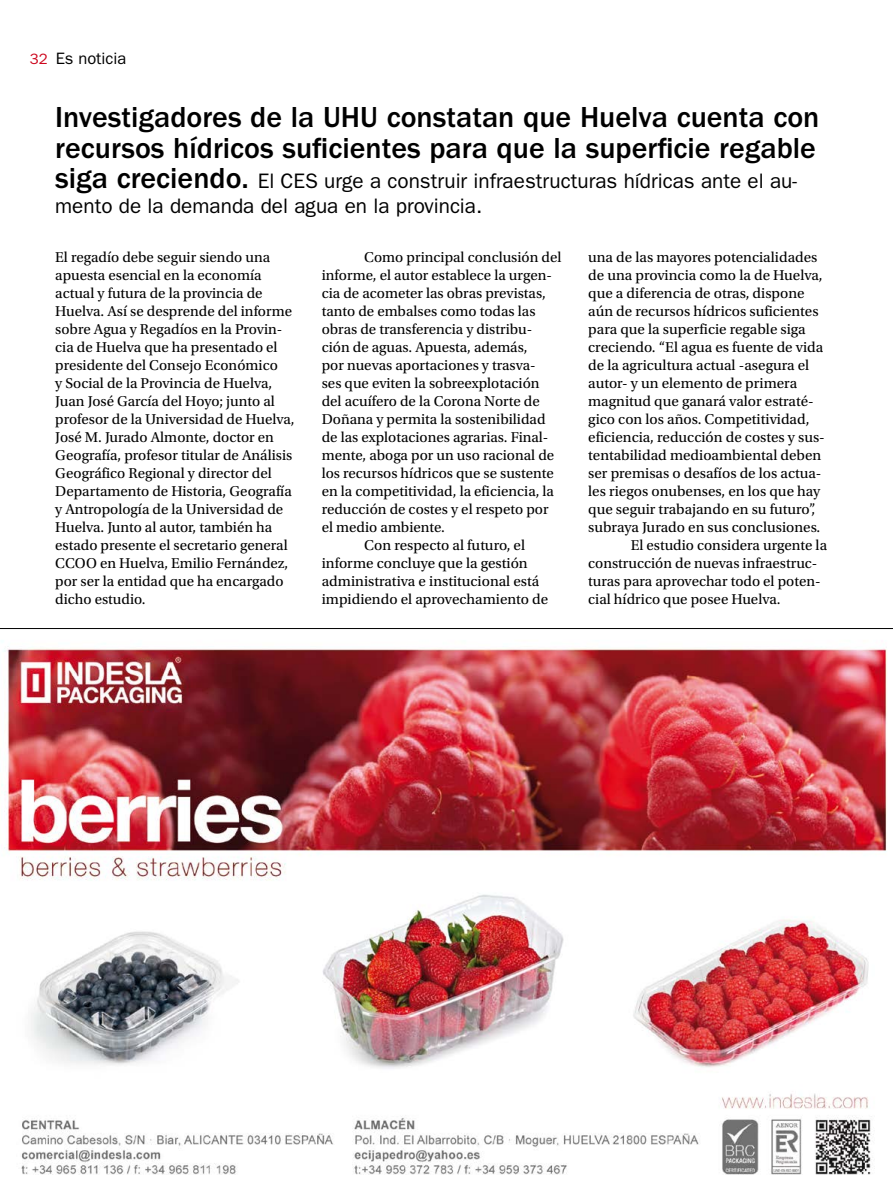
<style>
.page{position:relative;width:893px;height:1191px;background:#fff}
.page>*{position:absolute;margin:0;border:0;box-sizing:border-box;transform-origin:0 0}
.t1{font:500 30px/30.6px "ITC Franklin Gothic Std";color:#000}
.t2{font:21px/24.8px "ITC Franklin Gothic Std";color:#000}
.t3{font:16.5px "ITC Franklin Gothic Std";color:#000}
.t4{font:15px/18px "Utopia Std";color:#000}
.t5{font:15px "ITC Franklin Gothic Std";color:#cd071e}
.s1{font-weight:500;font-size:30px}
</style>
<div class="page">
<img style="left:1px;top:648px;width:886px;height:527px">
<hr style="left:0;top:628px;width:893px;height:1px;background:#000">
<p class="t5" style="left:30px;top:51px;width:19px">32</p>
<p class="t3" style="left:56px;top:49px;width:72px">Es noticia</p>
<h1 class="t1" style="left:55px;top:102px;width:766px">Investigadores de la UHU constatan que Huelva cuenta con recursos hídricos suficientes para que la superficie regable</h1>
<h2 class="t2" style="left:55px;top:169px;width:743px"><span class="s1">siga creciendo.</span> El CES urge a construir infraestructuras hídricas ante el au&shy;mento de la demanda del agua en la provincia.</h2>
<p class="t4" style="left:55px;top:248px;width:241px">El regadío debe seguir siendo una apuesta esencial en la economía actual y futura de la provincia de Huelva. Así se desprende del informe sobre Agua y Regadíos en la Provin&shy;cia de Huelva que ha presentado el presidente del Consejo Económico<br>y Social de la Provincia de Huelva, Juan José García del Hoyo; junto al profesor de la Universidad de Huelva, José M. Jurado Almonte, doctor en Geografía, profesor titular de Análisis Geográfico Regional y director del Departamento de Historia, Geografía y Antropología de la Universidad de Huelva. Junto al autor, también ha estado presente el secretario general CCOO en Huelva, Emilio Fernández, por ser la entidad que ha encargado dicho estudio.</p>
<p class="t4" style="left:364px;top:248px;width:199px">Como principal conclusión del</p>
<p class="t4" style="left:322px;top:266px;width:232px">informe, el autor establece la urgen-</p>
<p class="t4" style="left:322px;top:284px;width:225px">cia de acometer las obras previstas,</p>
<p class="t4" style="left:322px;top:302px;width:215px">tanto de embalses como todas las</p>
<p class="t4" style="left:322px;top:320px;width:212px">obras de transferencia y distribu-</p>
<p class="t4" style="left:322px;top:338px;width:207px">ción de aguas. Apuesta, además,</p>
<p class="t4" style="left:322px;top:356px;width:215px">por nuevas aportaciones y trasva-</p>
<p class="t4" style="left:322px;top:374px;width:219px">ses que eviten la sobreexplotación</p>
<p class="t4" style="left:322px;top:392px;width:220px">del acuífero de la Corona Norte de</p>
<p class="t4" style="left:322px;top:410px;width:225px">Doñana y permita la sostenibilidad</p>
<p class="t4" style="left:322px;top:428px;width:228px">de las explotaciones agrarias. Final-</p>
<p class="t4" style="left:322px;top:446px;width:234px">mente, aboga por un uso racional de</p>
<p class="t4" style="left:322px;top:464px;width:233px">los recursos hídricos que se sustente</p>
<p class="t4" style="left:322px;top:482px;width:234px">en la competitividad, la eficiencia, la</p>
<p class="t4" style="left:322px;top:500px;width:228px">reducción de costes y el respeto por</p>
<p class="t4" style="left:322px;top:518px;width:125px">el medio ambiente.</p>
<p class="t4" style="left:364px;top:536px;width:162px">Con respecto al futuro, el</p>
<p class="t4" style="left:322px;top:554px;width:207px">informe concluye que la gestión</p>
<p class="t4" style="left:322px;top:572px;width:219px">administrativa e institucional está</p>
<p class="t4" style="left:322px;top:590px;width:228px">impidiendo el aprovechamiento de</p>
<p class="t4" style="left:588px;top:248px;width:231px">una de las mayores potencialidades</p>
<p class="t4" style="left:588px;top:266px;width:236px">de una provincia como la de Huelva,</p>
<p class="t4" style="left:588px;top:284px;width:218px">que a diferencia de otras, dispone</p>
<p class="t4" style="left:588px;top:302px;width:232px">aún de recursos hídricos suficientes</p>
<p class="t4" style="left:588px;top:320px;width:219px">para que la superficie regable siga</p>
<p class="t4" style="left:588px;top:338px;width:237px">creciendo. “El agua es fuente de vida</p>
<p class="t4" style="left:588px;top:356px;width:223px">de la agricultura actual -asegura el</p>
<p class="t4" style="left:588px;top:374px;width:211px">autor- y un elemento de primera</p>
<p class="t4" style="left:588px;top:392px;width:227px">magnitud que ganará valor estraté-</p>
<p class="t4" style="left:588px;top:410px;width:223px">gico con los años. Competitividad,</p>
<p class="t4" style="left:588px;top:428px;width:238px">eficiencia, reducción de costes y sus-</p>
<p class="t4" style="left:588px;top:446px;width:235px">tentabilidad medioambiental deben</p>
<p class="t4" style="left:588px;top:464px;width:235px">ser premisas o desafíos de los actua-</p>
<p class="t4" style="left:588px;top:482px;width:234px">les riegos onubenses, en los que hay</p>
<p class="t4" style="left:588px;top:500px;width:229px">que seguir trabajando en su futuro”,</p>
<p class="t4" style="left:588px;top:518px;width:234px">subraya Jurado en sus conclusiones.</p>
<p class="t4" style="left:631px;top:536px;width:198px">El estudio considera urgente la</p>
<p class="t4" style="left:588px;top:554px;width:231px">construcción de nuevas infraestruc-</p>
<p class="t4" style="left:588px;top:572px;width:234px">turas para aprovechar todo el poten-</p>
<p class="t4" style="left:588px;top:590px;width:194px">cial hídrico que posee Huelva.</p>
</div>
